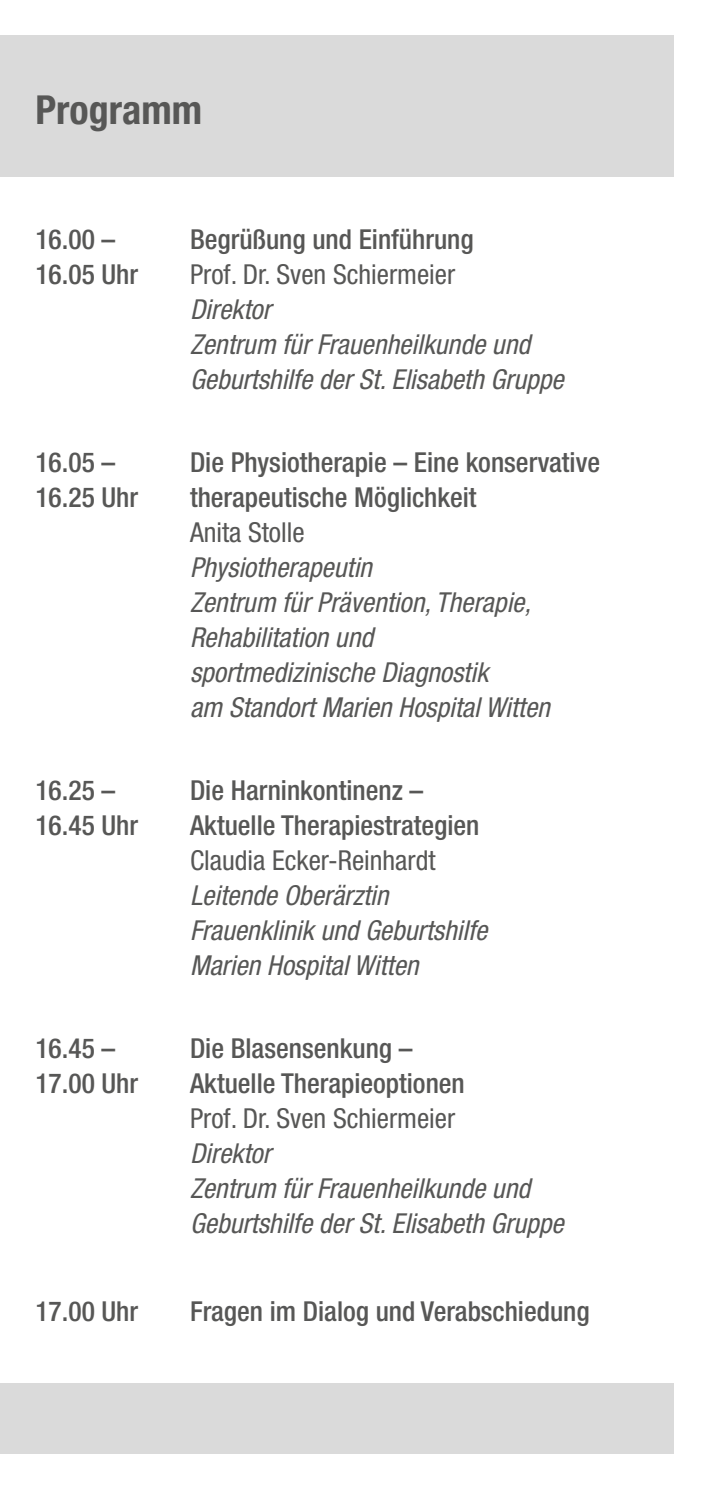
<style>
.page{position:relative;width:709px;height:1489px;background:#fff}
.page>*{position:absolute;margin:0;border:0;box-sizing:border-box;transform-origin:0 0}
.t1{font:700 condensed 40px "Helvetica Neue LT Std";color:#575756}
.t2{font:italic condensed 27.5px/35px "Helvetica Neue LT Std";color:#575756}
.t3{font:500 condensed 27.5px/35px "Helvetica Neue LT Std";color:#575756}
.t4{font:condensed 27.5px "Helvetica Neue LT Std";color:#575756}
</style>
<div class="page">
<div style="left:0;top:36px;width:673px;height:141px;background:#dadada"></div>
<div style="left:0;top:1382px;width:673px;height:71px;background:#dadada"></div>
<h1 class="t1" style="left:35px;top:86px;width:168px">Programm</h1>
<p class="t3" style="left:35px;top:221px;width:104px">16.00 –<br>16.05 Uhr</p>
<p class="t3" style="left:190px;top:221px;width:285px">Begrüßung und Einführung</p>
<p class="t4" style="left:190px;top:258px;width:267px">Prof. Dr. Sven Schiermeier</p>
<p class="t2" style="left:190px;top:292px;width:375px">Direktor<br>Zentrum für Frauenheilkunde und<br>Geburtshilfe der St. Elisabeth Gruppe</p>
<p class="t3" style="left:35px;top:444px;width:104px">16.05 –<br>16.25 Uhr</p>
<p class="t3" style="left:190px;top:444px;width:411px">Die Physiotherapie – Eine konservative therapeutische Möglichkeit</p>
<p class="t4" style="left:190px;top:516px;width:116px">Anita Stolle</p>
<p class="t2" style="left:190px;top:550px;width:361px">Physiotherapeutin<br>Zentrum für Prävention, Therapie,<br>Rehabilitation und sportmedizinische Diagnostik<br>am Standort Marien Hospital Witten</p>
<p class="t3" style="left:35px;top:772px;width:104px">16.25 –<br>16.45 Uhr</p>
<p class="t3" style="left:190px;top:772px;width:291px">Die Harninkontinenz –<br>Aktuelle Therapiestrategien</p>
<p class="t4" style="left:190px;top:844px;width:247px">Claudia Ecker-Reinhardt</p>
<p class="t2" style="left:190px;top:878px;width:299px">Leitende Oberärztin<br>Frauenklinik und Geburtshilfe<br>Marien Hospital Witten</p>
<p class="t3" style="left:35px;top:1030px;width:104px">16.45 –<br>17.00 Uhr</p>
<p class="t3" style="left:190px;top:1030px;width:276px">Die Blasensenkung –<br>Aktuelle Therapieoptionen</p>
<p class="t4" style="left:190px;top:1102px;width:267px">Prof. Dr. Sven Schiermeier</p>
<p class="t2" style="left:190px;top:1136px;width:375px">Direktor<br>Zentrum für Frauenheilkunde und<br>Geburtshilfe der St. Elisabeth Gruppe</p>
<p class="t3" style="left:35px;top:1293px;width:104px">17.00 Uhr</p>
<p class="t3" style="left:190px;top:1293px;width:401px">Fragen im Dialog und Verabschiedung</p>
</div>
